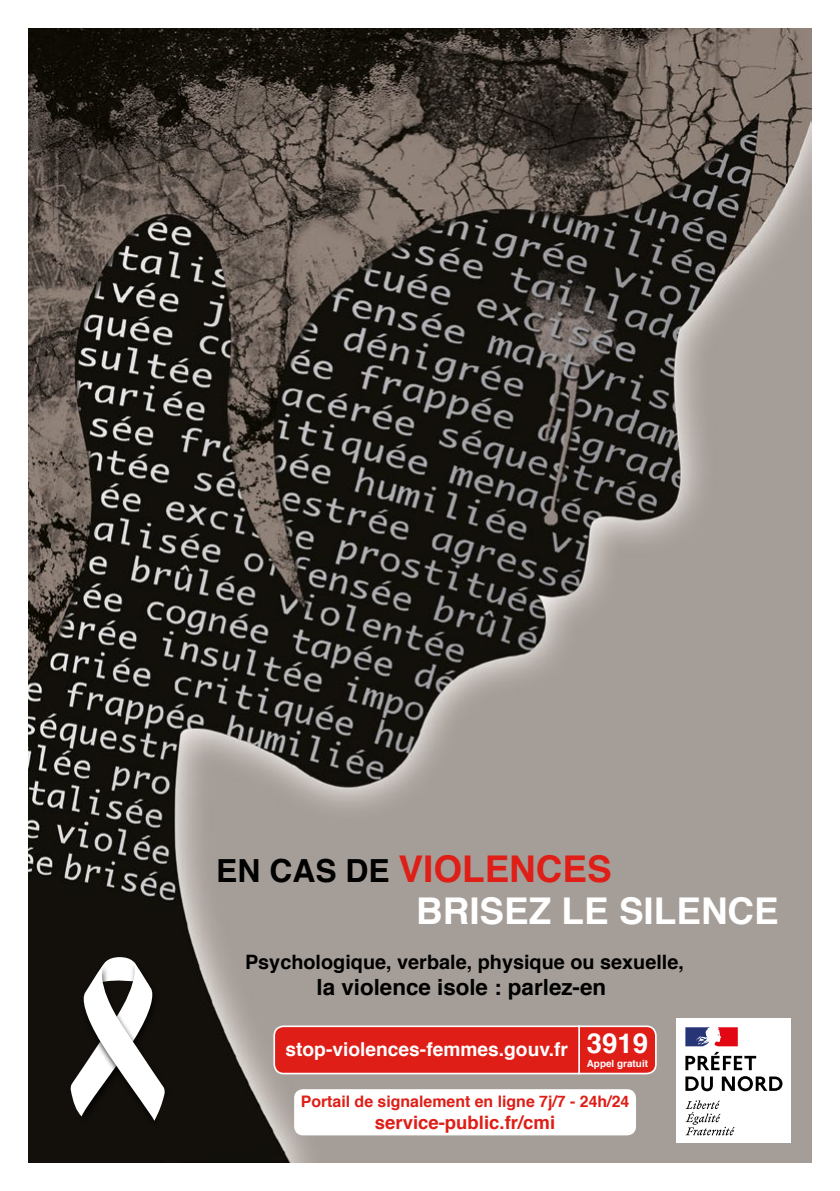
<style>
.page{position:relative;width:840px;height:1191px;background:#fff}
.page>*{position:absolute;margin:0;border:0;box-sizing:border-box;transform-origin:0 0}
.t1{font:700 36.8px/42.2px "Helvetica";color:#fff}
.t2{font:700 22.4px "Helvetica";color:#000}
.t3{font:700 19.8px "Helvetica";color:#000}
.t4{font:700 19.2px "Helvetica";color:#fff}
.t5{font:700 18.6px "Helvetica";color:#de1e17}
.t6{font:700 15.8px "Helvetica";color:#de1e17}
.t7{font:700 10px "Helvetica";color:#fff}
.s1{font-size:31.8px;color:#000}
.s2{color:#de1e17}
.s3{font-size:27.6px}
</style>
<div class="page">
<img style="left:28px;top:28px;width:783px;height:1134px">
<img style="left:64px;top:957px;width:13px;height:170px">
<div style="left:77px;top:960px;width:98px;height:172px;background:#13100b"></div>
<svg style="left:70px;top:957px;width:95px;height:163px"></svg>
<div style="left:676px;top:1018px;width:114px;height:124px;background:#fff"></div>
<svg style="left:685px;top:1076px;width:27px;height:15px"></svg>
<svg style="left:721px;top:1076px;width:61px;height:15px"></svg>
<svg style="left:685px;top:1100px;width:49px;height:35px"></svg>
<svg style="left:685px;top:1027px;width:70px;height:43px"></svg>
<div style="left:294px;top:1089px;width:341px;height:46px;background:#fff;border-radius:9px"></div>
<svg style="left:272px;top:1024px;width:385px;height:51px;background:#dd352e"></svg>
<h1 class="t1" style="left:416px;top:848px;width:364px;text-indent:-200px"><span class="s1">EN CAS DE</span> <span class="s2">VIOLENCES<br></span>BRISEZ LE SILENCE</h1>
<p class="t3" style="left:245px;top:946px;width:440px">Psychologique, verbale, physique ou sexuelle,</p>
<p class="t2" style="left:316px;top:969px;width:291px">la violence isole : parlez-en</p>
<p class="t4" style="left:285px;top:1033px;width:364px">stop-violences-femmes.gouv.fr <span class="s3">3919</span></p>
<p class="t7" style="left:586px;top:1055px;width:63px">Appel gratuit</p>
<p class="t6" style="left:300px;top:1088px;width:330px">Portail de signalement en ligne 7j/7 - 24h/24</p>
<p class="t5" style="left:374px;top:1107px;width:182px">service-public.fr/cmi</p>
</div>
